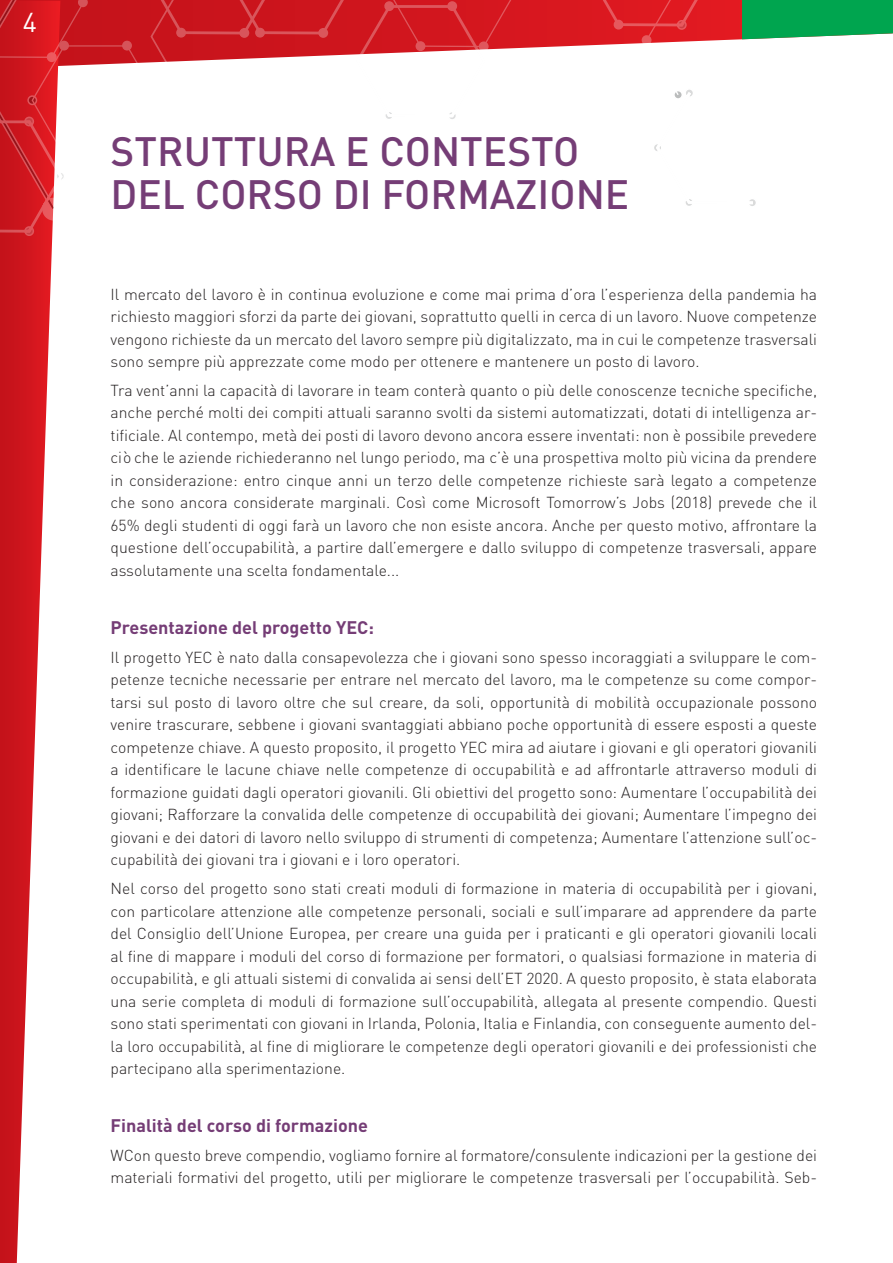
<style>
.page{position:relative;width:893px;height:1263px;background:#fff}
.page>*{position:absolute;margin:0;border:0;box-sizing:border-box;transform-origin:0 0}
.t1{font:500 40.5px/43.5px "DIN";color:#753d76}
.t2{font:27px "DIN";color:#fff}
.t3{font:700 18px "DIN";color:#753d76}
.t4{font:300 15.75px/22.5px "DIN";color:#231f20;text-align:justify}
</style>
<div class="page">
<div style="left:517px;top:0;width:67px;height:49px;background:#d9181f"></div>
<svg style="left:0;top:237px;width:53px;height:1026px"></svg>
<svg style="left:0;top:0;width:517px;height:237px"></svg>
<svg style="left:584px;top:0;width:309px;height:206px"></svg>
<h2 class="t2" style="left:23px;top:6px;width:16px">4</h2>
<h1 class="t1" style="left:111px;top:128px;width:520px">STRUTTURA E CONTESTO<br>DEL CORSO DI FORMAZIONE</h1>
<p class="t4" style="left:111px;top:282px;width:708px">Il mercato del lavoro è in continua evoluzione e come mai prima d’ora l’esperienza della pandemia ha richiesto maggiori sforzi da parte dei giovani, soprattutto quelli in cerca di un lavoro. Nuove competenze vengono richieste da un mercato del lavoro sempre più digitalizzato, ma in cui le competenze trasversali sono sempre più apprezzate come modo per ottenere e mantenere un posto di lavoro.</p>
<p class="t4" style="left:111px;top:379px;width:708px">Tra vent’anni la capacità di lavorare in team conterà quanto o più delle conoscenze tecniche specifiche, anche perché molti dei compiti attuali saranno svolti da sistemi automatizzati, dotati di intelligenza ar&shy;tificiale. Al contempo, metà dei posti di lavoro devono ancora essere inventati: non è possibile prevedere ciò che le aziende richiederanno nel lungo periodo, ma c’è una prospettiva molto più vicina da prendere in considerazione: entro cinque anni un terzo delle competenze richieste sarà legato a competenze che sono ancora considerate marginali. Così come Microsoft Tomorrow’s Jobs (2018) prevede che il 65% degli studenti di oggi farà un lavoro che non esiste ancora. Anche per questo motivo, affrontare la questione dell’occupabilità, a partire dall’emergere e dallo sviluppo di competenze trasversali, appare assolutamente una scelta fondamentale...</p>
<p class="t3" style="left:111px;top:615px;width:265px">Presentazione del progetto YEC:</p>
<p class="t4" style="left:111px;top:645px;width:708px">Il progetto YEC è nato dalla consapevolezza che i giovani sono spesso incoraggiati a sviluppare le com&shy;petenze tecniche necessarie per entrare nel mercato del lavoro, ma le competenze su come compor&shy;tarsi sul posto di lavoro oltre che sul creare, da soli, opportunità di mobilità occupazionale possono venire trascurare, sebbene i giovani svantaggiati abbiano poche opportunità di essere esposti a queste competenze chiave. A questo proposito, il progetto YEC mira ad aiutare i giovani e gli operatori giovanili a identificare le lacune chiave nelle competenze di occupabilità e ad affrontarle attraverso moduli di formazione guidati dagli operatori giovanili. Gli obiettivi del progetto sono: Aumentare l’occupabilità dei giovani; Rafforzare la convalida delle competenze di occupabilità dei giovani; Aumentare l’impegno dei giovani e dei datori di lavoro nello sviluppo di strumenti di competenza; Aumentare l’attenzione sull’oc&shy;cupabilità dei giovani tra i giovani e i loro operatori.</p>
<p class="t4" style="left:111px;top:877px;width:708px">Nel corso del progetto sono stati creati moduli di formazione in materia di occupabilità per i giovani, con particolare attenzione alle competenze personali, sociali e sull’imparare ad apprendere da parte del Consiglio dell’Unione Europea, per creare una guida per i praticanti e gli operatori giovanili locali al fine di mappare i moduli del corso di formazione per formatori, o qualsiasi formazione in materia di occupabilità, e gli attuali sistemi di convalida ai sensi dell’ET 2020. A questo proposito, è stata elaborata una serie completa di moduli di formazione sull’occupabilità, allegata al presente compendio. Questi sono stati sperimentati con giovani in Irlanda, Polonia, Italia e Finlandia, con conseguente aumento del&shy;la loro occupabilità, al fine di migliorare le competenze degli operatori giovanili e dei professionisti che partecipano alla sperimentazione.</p>
<p class="t3" style="left:111px;top:1113px;width:259px">Finalità del corso di formazione</p>
<p class="t4" style="left:111px;top:1143px;width:708px">WCon questo breve compendio, vogliamo fornire al formatore/consulente indicazioni per la gestione dei materiali formativi del progetto, utili per migliorare le competenze trasversali per l’occupabilità. Seb-</p>
</div>
